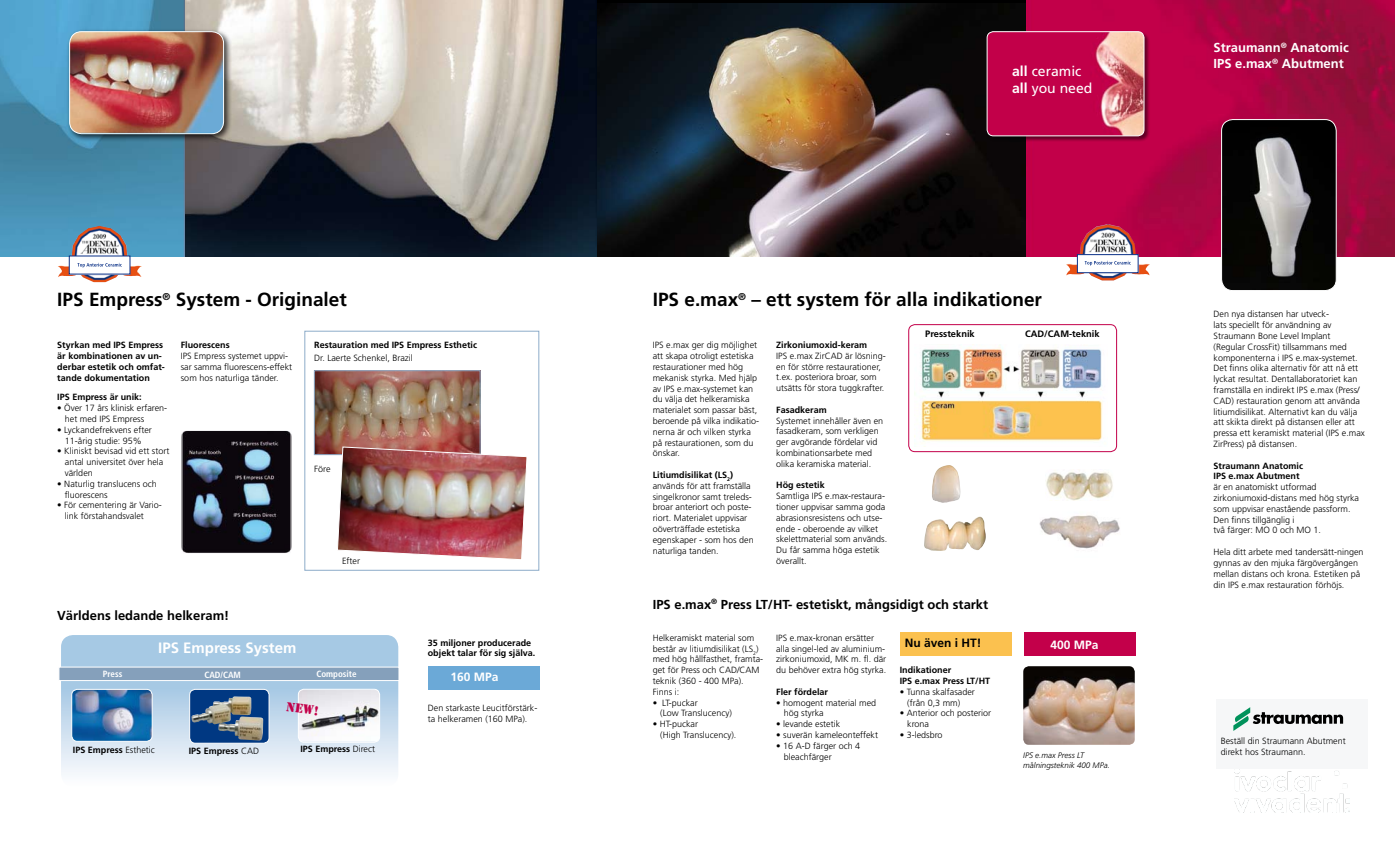
<style>
.page{position:relative;width:1395px;height:842px;background:#fff}
.page>*{position:absolute;margin:0;border:0;box-sizing:border-box;transform-origin:0 0}
.t1{font:700 19px "Frutiger";color:#000}
.t2{font:700 15px "Frutiger";color:#fff}
.t3{font:14px/16.8px "Frutiger";color:#fff}
.t4{font:700 13px "Frutiger";color:#000}
.t5{font:700 13px/15.6px "Frutiger";color:#fff}
.t6{font:700 12px "Frutiger";color:#fff}
.t7{font:700 12px "Frutiger";color:#000}
.t8{font:12px "Stencil Std";color:#c3004a}
.t9{font:700 9.3px "Frutiger";color:#000}
.t10{font:300 9px/10.8px "Frutiger";color:#000}
.t11{font:700 9px/10.8px "Frutiger";color:#000}
.t12{font:700 condensed 9px "Frutiger";color:#fff}
.t13{font:italic 300 8px/9.6px "Frutiger";color:#000}
.s1{font-weight:300}
.s2{font-weight:700}
</style>
<div class="page">
<img style="left:1025px;top:0;width:370px;height:256px">
<img style="left:1234px;top:769px;width:115px;height:43px">
<img style="left:596px;top:4px;width:429px;height:252px">
<img style="left:184px;top:0;width:412px;height:256px">
<img style="left:0;top:0;width:184px;height:256px">
<div style="left:66px;top:29px;width:166px;height:113px;background:#000;opacity:.75"></div>
<img style="left:70px;top:32px;width:154px;height:101px">
<div style="left:69px;top:31px;width:155px;height:103px;border:1px solid #fff;border-radius:12px"></div>
<img style="left:1039px;top:515px;width:81px;height:34px">
<img style="left:1046px;top:470px;width:67px;height:31px">
<img style="left:932px;top:465px;width:29px;height:38px">
<img style="left:924px;top:516px;width:62px;height:35px">
<img style="left:183px;top:432px;width:107px;height:120px">
<div style="left:181px;top:430px;width:111px;height:124px;border:1px solid #fff"></div>
<img style="left:57px;top:227px;width:37px;height:50px">
<div style="left:69px;top:256px;width:61px;height:18px;background:#fff"></div>
<svg style="left:77px;top:263px;width:45px;height:5px"></svg>
<svg style="left:61px;top:635px;width:337px;height:140px;background:#c3daec"></svg>
<div style="left:58px;top:667px;width:341px;height:14px;background:#85a0bb;border:1px solid #fff"></div>
<img style="left:72px;top:689px;width:80px;height:52px">
<div style="left:71px;top:689px;width:82px;height:53px;border:1px solid #fff;border-radius:6px"></div>
<div style="left:190px;top:689px;width:79px;height:54px;background:#003882;border-radius:6px"></div>
<img style="left:191px;top:696px;width:72px;height:45px">
<div style="left:189px;top:689px;width:80px;height:55px;border:1px solid #fff;border-radius:6px"></div>
<img style="left:298px;top:690px;width:82px;height:51px">
<div style="left:298px;top:689px;width:82px;height:54px;border:1px solid #fff;border-radius:6px"></div>
<div style="left:986px;top:31px;width:164px;height:111px;background:#000;opacity:.5"></div>
<img style="left:987px;top:32px;width:157px;height:104px">
<div style="left:986px;top:31px;width:158px;height:105px;border:1px solid #fff;border-radius:6px"></div>
<div style="left:900px;top:632px;width:111px;height:24px;background:#fbc14f"></div>
<img style="left:1065px;top:225px;width:37px;height:51px">
<div style="left:1077px;top:254px;width:61px;height:19px;background:#fff;border:1px solid #0d3388"></div>
<svg style="left:1084px;top:261px;width:47px;height:5px"></svg>
<div style="left:1024px;top:632px;width:111px;height:24px;background:#c3004a"></div>
<img style="left:1023px;top:666px;width:111px;height:79px">
<div style="left:908px;top:324px;width:209px;height:128px;border:1px solid #c3004a;border-radius:6px"></div>
<img style="left:914px;top:345px;width:189px;height:96px">
<img style="left:1221px;top:120px;width:115px;height:170px">
<div style="left:1221px;top:119px;width:115px;height:172px;border:1px solid #fff;border-radius:11px"></div>
<div style="left:304px;top:331px;width:235px;height:240px;border:1px solid #8dacc9"></div>
<div style="left:428px;top:666px;width:111px;height:23px;background:#6ba9d7"></div>
<img style="left:316px;top:373px;width:162px;height:80px">
<div style="left:314px;top:371px;width:166px;height:84px;border:1px solid #8dacc9"></div>
<img style="left:336px;top:446px;width:191px;height:114px">
<div style="left:1215px;top:699px;width:152px;height:70px;background:#f6f7f8"></div>
<svg style="left:1233px;top:707px;width:110px;height:24px"></svg>
<h1 class="t1" style="left:57px;top:288px;width:291px">IPS Empress<sup>®</sup> System - Originalet</h1>
<p class="t11" style="left:57px;top:340px;width:109px">Styrkan med IPS Empress är kombinationen av un&shy;derbar estetik och omfat&shy;tande dokumentation</p>
<p class="t11" style="left:57px;top:392px;width:86px">IPS Empress är unik:</p>
<p class="t10" style="left:65px;top:403px;width:104px;text-indent:-8px">• Över 17 års klinisk erfaren&shy;het med IPS Empress</p>
<p class="t10" style="left:57px;top:424px;width:96px;text-align:center">• Lyckandefrekvens efter<br>11-årig studie: 95%</p>
<p class="t10" style="left:65px;top:446px;width:106px;text-indent:-8px">• Kliniskt bevisad vid ett stort antal universitet över hela världen</p>
<p class="t10" style="left:65px;top:478px;width:94px;text-indent:-8px">• Naturlig translucens och fluorescens</p>
<p class="t10" style="left:65px;top:500px;width:98px;text-indent:-8px">• För cementering är Vario&shy;link förstahandsvalet</p>
<p class="t11" style="left:181px;top:340px;width:50px">Fluorescens</p>
<p class="t11" style="left:314px;top:340px;width:164px">Restauration med IPS Empress Esthetic</p>
<p class="t10" style="left:181px;top:351px;width:113px">IPS Empress systemet uppvi&shy;sar samma fluorescens-effekt som hos naturliga tänder.</p>
<p class="t10" style="left:314px;top:353px;width:100px">Dr. Laerte Schenkel, Brazil</p>
<p class="t10" style="left:314px;top:463px;width:18px">Före</p>
<p class="t10" style="left:342px;top:556px;width:19px">Efter</p>
<h3 class="t4" style="left:57px;top:608px;width:173px">Världens ledande helkeram!</h3>
<p class="t12" style="left:103px;top:669px;width:21px">Press</p>
<h2 class="t2" style="left:158px;top:639px;width:140px">IPS Empress System</h2>
<p class="t12" style="left:204px;top:670px;width:38px">CAD/CAM</p>
<p class="t12" style="left:316px;top:668px;width:42px">Composite</p>
<h3 class="t8" style="left:287px;top:699px;width:34px;rotate:7deg">New!</h3>
<p class="t11" style="left:73px;top:744px;width:83px">IPS Empress <span class="s1">Esthetic</span></p>
<p class="t11" style="left:189px;top:745px;width:72px">IPS Empress <span class="s1">CAD</span></p>
<p class="t11" style="left:300px;top:744px;width:76px">IPS Empress <span class="s1">Direct</span></p>
<p class="t11" style="left:428px;top:637px;width:109px">35 miljoner producerade objekt talar för sig själva.</p>
<h3 class="t6" style="left:450px;top:670px;width:50px">160 MPa</h3>
<p class="t10" style="left:428px;top:702px;width:111px">Den starkaste Leucitförstärk&shy;ta helkeramen (160 MPa).</p>
<h3 class="t3" style="left:1012px;top:63px;width:82px"><span class="s2">all</span> ceramic <span class="s2">all</span> you need</h3>
<h1 class="t1" style="left:653px;top:288px;width:391px">IPS e.max<sup>®</sup> – ett system för alla indikationer</h1>
<p class="t10" style="left:653px;top:340px;width:108px">IPS e.max ger dig möjlighet att skapa otroligt estetiska restaurationer med hög mekanisk styrka. Med hjälp av IPS e.max-systemet kan du välja det helkeramiska materialet som passar bäst, beroende på vilka indikatio&shy;nerna är och vilken styrka på restaurationen, som du önskar.</p>
<p class="t10" style="left:653px;top:470px;width:103px"><span class="s2">Litiumdisilikat (LS</span><sub>2</sub><span class="s2">) </span>används för att framställa singelkronor samt treleds&shy;broar anteriort och poste&shy;riort. Materialet uppvisar oöverträffade estetiska egenskaper - som hos den naturliga tanden.</p>
<p class="t11" style="left:776px;top:339px;width:93px">Zirkoniumoxid-keram</p>
<p class="t10" style="left:776px;top:350px;width:111px">IPS e.max ZirCAD är lösning&shy;en för större restaurationer, t.ex. posteriora broar, som utsätts för stora tuggkrafter.</p>
<p class="t11" style="left:776px;top:404px;width:52px">Fasadkeram</p>
<p class="t10" style="left:776px;top:415px;width:109px">Systemet innehåller även en fasadkeram, som verkligen ger avgörande fördelar vid kombinationsarbete med olika keramiska material.</p>
<p class="t11" style="left:776px;top:480px;width:50px">Hög estetik</p>
<p class="t10" style="left:776px;top:491px;width:112px">Samtliga IPS e.max-restaura&shy;tioner uppvisar samma goda abrasionsresistens och utse&shy;ende - oberoende av vilket skelettmaterial som används.<br>Du får samma höga estetik överallt.</p>
<p class="t9" style="left:925px;top:329px;width:51px">Pressteknik</p>
<p class="t9" style="left:1025px;top:329px;width:76px">CAD/CAM-teknik</p>
<h3 class="t4" style="left:653px;top:597px;width:337px">IPS e.max<sup>®</sup> Press LT/HT- estetiskt, mångsidigt och starkt</h3>
<p class="t10" style="left:776px;top:632px;width:112px">IPS e.max-kronan ersätter alla singel-led av aluminium&shy;zirkoniumoxid, MK m. fl. där du behöver extra hög styrka.</p>
<p class="t11" style="left:776px;top:686px;width:53px">Fler fördelar</p>
<p class="t10" style="left:784px;top:697px;width:94px;text-indent:-8px">• homogent material med hög styrka</p>
<p class="t10" style="left:776px;top:719px;width:65px">• levande estetik</p>
<p class="t10" style="left:776px;top:729px;width:103px">• suverän kameleonteffekt</p>
<p class="t10" style="left:784px;top:740px;width:78px;text-indent:-8px">• 16 A-D färger och 4 bleachfärger</p>
<p class="t10" style="left:653px;top:632px;width:112px">Helkeramiskt material som består av litiumdisilikat (LS<sub>2</sub>) med hög hållfasthet, framta&shy;get för Press och CAD/CAM teknik (360 - 400 MPa).<br>Finns i:</p>
<p class="t10" style="left:660px;top:697px;width:73px;text-indent:-8px">• LT-puckar<br>(Low Translucency)</p>
<p class="t10" style="left:660px;top:719px;width:78px;text-indent:-8px">• HT-puckar<br>(High Translucency).</p>
<h3 class="t7" style="left:905px;top:636px;width:78px">Nu även i HT!</h3>
<p class="t11" style="left:900px;top:665px;width:92px">Indikationer<br>IPS e.max Press LT/HT</p>
<p class="t10" style="left:907px;top:686px;width:69px;text-indent:-8px">• Tunna skalfasader (från 0,3 mm)</p>
<p class="t10" style="left:907px;top:708px;width:86px;text-indent:-8px">• Anterior och posterior krona</p>
<p class="t10" style="left:900px;top:730px;width:44px">• 3-ledsbro</p>
<h3 class="t6" style="left:1050px;top:637px;width:50px">400 MPa</h3>
<p class="t13" style="left:1023px;top:751px;width:88px">IPS e.max Press LT målningsteknik 400 MPa.</p>
<h3 class="t5" style="left:1213px;top:40px;width:137px">Straumann<sup>®</sup> Anatomic<br>IPS e.max<sup>®</sup> Abutment</h3>
<p class="t10" style="left:1213px;top:309px;width:153px">Den nya distansen har utveck-<br>lats speciellt för användning av Straumann Bone Level Implant<br>(Regular CrossFit) tillsammans med komponenterna i IPS e.max-systemet.<br>Det finns olika alternativ för att nå ett lyckat resultat. Dentallaboratoriet kan framställa en indirekt IPS e.max (Press/ CAD) restauration genom att använda litiumdisilikat. Alternativt kan du välja att skikta direkt på distansen eller att pressa ett keramiskt material (IPS e.max ZirPress) på distansen.</p>
<p class="t11" style="left:1213px;top:460px;width:91px">Straumann Anatomic<br>IPS e.max Abutment</p>
<p class="t10" style="left:1213px;top:482px;width:147px">är en anatomiskt utformad zirkoniumoxid-distans med hög styrka som uppvisar enastående passform.<br>Den finns tillgänglig i<br>två färger: MO 0 och MO 1.</p>
<p class="t10" style="left:1213px;top:547px;width:152px">Hela ditt arbete med tandersätt-ningen gynnas av den mjuka färgövergången mellan distans och krona. Estetiken på din IPS e.max restauration förhöjs.</p>
<p class="t10" style="left:1220px;top:736px;width:127px">Beställ din Straumann Abutment direkt hos Straumann.</p>
</div>
